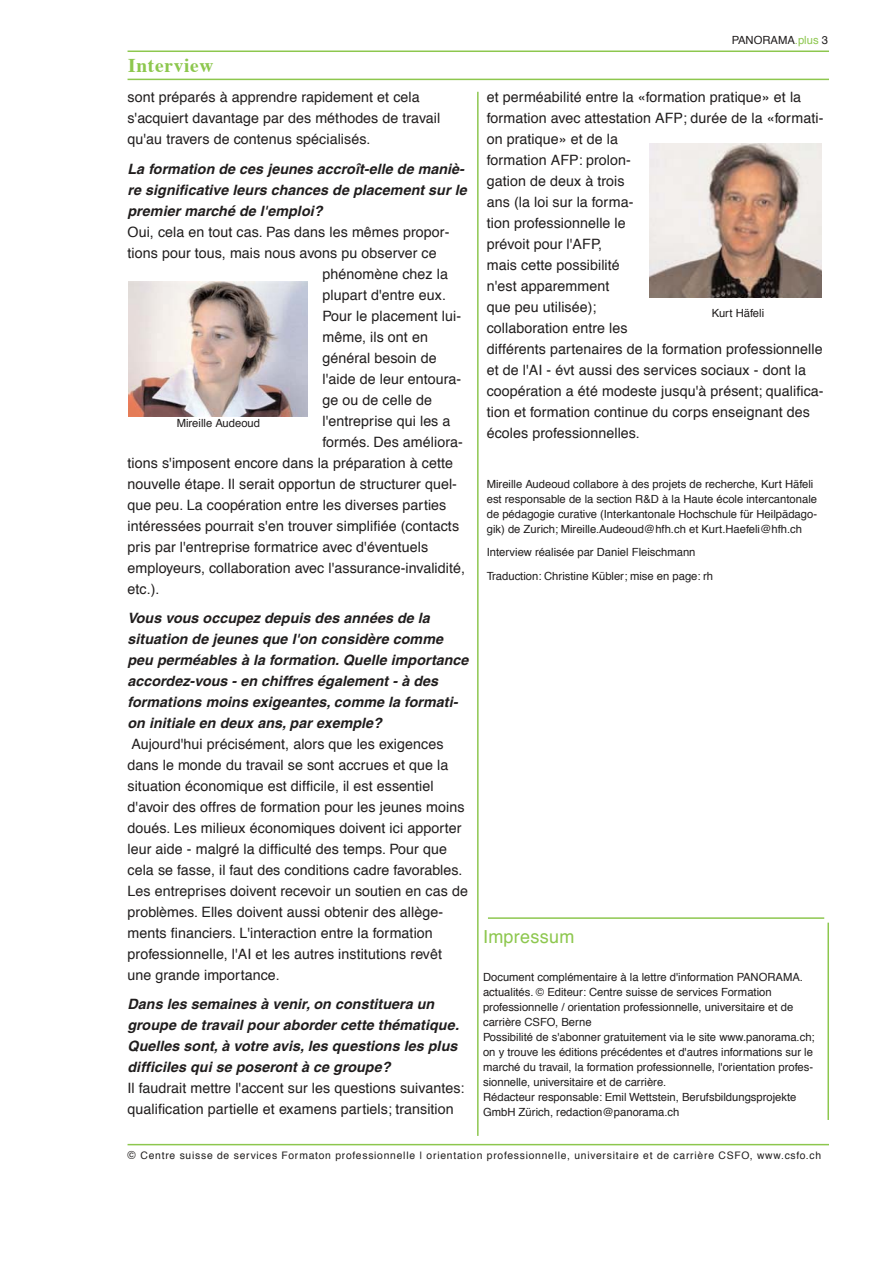
<style>
.page{position:relative;width:893px;height:1263px;background:#fff}
.page>*{position:absolute;margin:0;border:0;box-sizing:border-box;transform-origin:0 0}
.t1{font:700 19.5px "Times";letter-spacing:.035em;color:#8dc74e}
.t2{font:18px "Helvetica";letter-spacing:.015em;color:#8dc74e}
.t3{font:14.25px/21px "Helvetica";letter-spacing:.005em;color:#201d1d}
.t4{font:italic 700 14.25px/21px "Helvetica";color:#201d1d}
.t5{font:11.25px/15px "Helvetica";color:#201d1d}
.t6{font:10.35px "Helvetica";letter-spacing:.07em;color:#201d1d}
.s1{color:#8dc74e}
.s2{font-size:11.25px}
</style>
<div class="page">
<hr style="left:128px;top:51px;width:701px;height:1px;background:#8dc74e">
<hr style="left:128px;top:1144px;width:701px;height:1px;background:#8dc74e">
<hr style="left:128px;top:79px;width:701px;height:1px;background:#8dc74e">
<hr style="left:477px;top:92px;width:1px;height:1044px;background:#8ec750">
<hr style="left:488px;top:917px;width:336px;height:2px;background:#8ec750">
<hr style="left:827px;top:923px;width:2px;height:197px;background:#8dc74e">
<img style="left:128px;top:281px;width:179px;height:135px">
<img style="left:649px;top:143px;width:173px;height:154px">
<h1 class="t1" style="left:128px;top:57px;width:87px">Interview</h1>
<p class="t3" style="left:128px;top:88px;width:314px">sont préparés à apprendre rapidement et cela s'acquiert davantage par des méthodes de travail qu'au travers de contenus spécialisés.</p>
<p class="t4" style="left:128px;top:160px;width:343px">La formation de ces jeunes accroît-elle de maniè&shy;re significative leurs chances de placement sur le premier marché de l'emploi?</p>
<p class="t3" style="left:128px;top:222px;width:323px">Oui, cela en tout cas. Pas dans les mêmes propor-</p>
<p class="t3" style="left:128px;top:243px;width:311px">tions pour tous, mais nous avons pu observer ce</p>
<p class="t3" style="left:322px;top:264px;width:127px">phénomène chez la</p>
<p class="t3" style="left:322px;top:285px;width:125px">plupart d'entre eux.</p>
<p class="t3" style="left:322px;top:306px;width:140px">Pour le placement lui-</p>
<p class="t3" style="left:322px;top:327px;width:107px">même, ils ont en</p>
<p class="t3" style="left:322px;top:348px;width:116px">général besoin de</p>
<p class="t3" style="left:322px;top:369px;width:140px">l'aide de leur entoura-</p>
<p class="t3" style="left:322px;top:390px;width:111px">ge ou de celle de</p>
<p class="t3" style="left:322px;top:411px;width:130px">l'entreprise qui les a</p>
<p class="t3" style="left:322px;top:432px;width:142px">formés. Des améliora-</p>
<p class="t3" style="left:128px;top:453px;width:327px">tions s'imposent encore dans la préparation à cette</p>
<p class="t3" style="left:128px;top:474px;width:331px">nouvelle étape. Il serait opportun de structurer quel-</p>
<p class="t3" style="left:128px;top:495px;width:320px">que peu. La coopération entre les diverses parties</p>
<p class="t3" style="left:128px;top:516px;width:333px">intéressées pourrait s'en trouver simplifiée (contacts</p>
<p class="t3" style="left:128px;top:537px;width:302px">pris par l'entreprise formatrice avec d'éventuels</p>
<p class="t3" style="left:128px;top:558px;width:339px">employeurs, collaboration avec l'assurance-invalidité,</p>
<p class="t3" style="left:128px;top:579px;width:34px">etc.).</p>
<p class="t4" style="left:128px;top:609px;width:345px">Vous vous occupez depuis des années de la situation de jeunes que l'on considère comme peu perméables à la formation. Quelle importance accordez-vous - en chiffres également - à des formations moins exigeantes, comme la formati&shy;on initiale en deux ans, par exemple?</p>
<p class="t3" style="left:128px;top:735px;width:342px">Aujourd'hui précisément, alors que les exigences dans le monde du travail se sont accrues et que la situation économique est difficile, il est essentiel d'avoir des offres de formation pour les jeunes moins doués. Les milieux économiques doivent ici apporter leur aide - malgré la difficulté des temps. Pour que cela se fasse, il faut des conditions cadre favorables.<br>Les entreprises doivent recevoir un soutien en cas de problèmes. Elles doivent aussi obtenir des allège&shy;ments financiers. L'interaction entre la formation professionnelle, l'AI et les autres institutions revêt une grande importance.</p>
<p class="t4" style="left:128px;top:995px;width:336px">Dans les semaines à venir, on constituera un groupe de travail pour aborder cette thématique.<br>Quelles sont, à votre avis, les questions les plus difficiles qui se poseront à ce groupe?</p>
<p class="t3" style="left:128px;top:1079px;width:338px">Il faudrait mettre l'accent sur les questions suivantes: qualification partielle et examens partiels; transition</p>
<p class="t5" style="left:177px;top:417px;width:85px">Mireille Audeoud</p>
<p class="t5" style="left:732px;top:34px;width:98px">PANORAMA<span class="s1">.plus</span> 3</p>
<p class="t3" style="left:487px;top:88px;width:338px">et perméabilité entre la «formation pratique» et la formation avec attestation AFP; durée de la «formati&shy;on pratique» et de la<br>formation AFP: prolon-<br>gation de deux à trois<br>ans (la loi sur la forma-<br>tion professionnelle le<br>prévoit pour l'AFP,<br>mais cette possibilité<br>n'est apparemment<br>que peu utilisée);<br>collaboration entre les<br>différents partenaires de la formation professionnelle et de l'AI - évt aussi des services sociaux - dont la coopération a été modeste jusqu'à présent; qualifica&shy;tion et formation continue du corps enseignant des écoles professionnelles.</p>
<p class="t5" style="left:487px;top:477px;width:332px">Mireille Audeoud collabore à des projets de recherche, Kurt Häfeli est responsable de la section R&amp;D à la Haute école intercantonale de pédagogie curative (Interkantonale Hochschule für Heilpädago&shy;gik) de Zurich; Mireille.Audeoud@hfh.ch et Kurt.Haefeli@hfh.ch</p>
<p class="t5" style="left:487px;top:541px;width:228px;line-height:23.5px">Interview réalisée par Daniel Fleischmann<br>Traduction: Christine Kübler; mise en page: rh</p>
<p class="t5" style="left:712px;top:307px;width:54px">Kurt Häfeli</p>
<p class="t2" style="left:483px;top:929px;width:93px">Impressum</p>
<p class="t5" style="left:483px;top:971px;width:333px">Document complémentaire à la lettre d'information PANORAMA. actualités. © Editeur: Centre suisse de services Formation professionnelle / orientation professionnelle, universitaire et de carrière CSFO, Berne<br>Possibilité de s'abonner gratuitement via le site www.panorama.ch; on y trouve les éditions précédentes et d'autres informations sur le marché du travail, la formation professionnelle, l'orientation profes&shy;sionnelle, universitaire et de carrière.<br>Rédacteur responsable: Emil Wettstein, Berufsbildungsprojekte GmbH Zürich, redaction@panorama.ch</p>
<p class="t6" style="left:128px;top:1151px;width:695px"><span class="s2">©</span> Centre suisse de services Formaton professionnelle | orientation professionnelle, universitaire et de carrière CSFO, www.csfo.ch</p>
</div>
